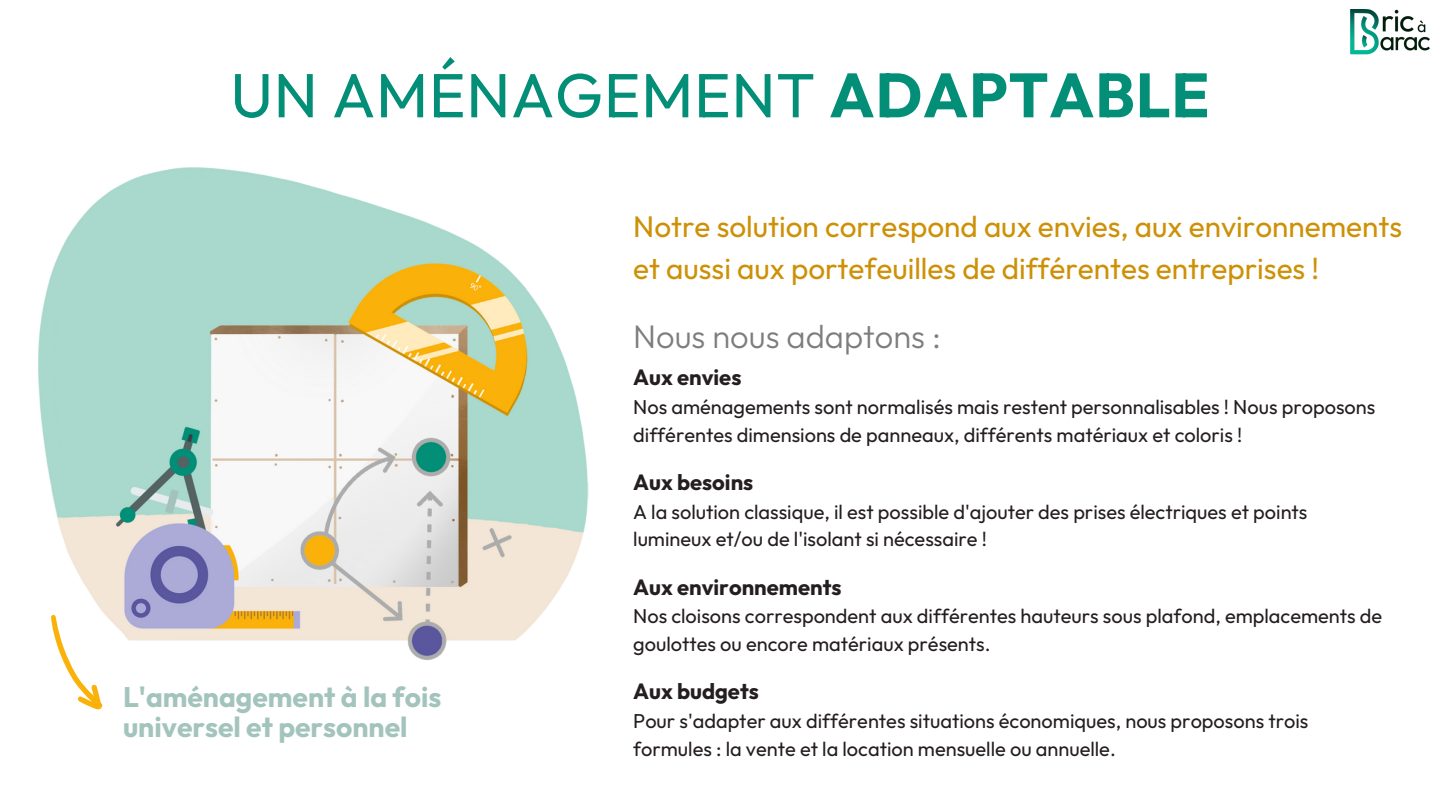
<style>
.page{position:relative;width:1440px;height:810px;background:#fff}
.page>*{position:absolute;margin:0;border:0;box-sizing:border-box;transform-origin:0 0}
.t1{font:62.3px "Outfit";letter-spacing:.01em;color:#038e77}
.t2{font:300 32.7px "Outfit";color:#7d7d7d}
.t3{font:29.7px/41.2px "Outfit";color:#cd9107}
.t4{font:700 28.3px "Outfit";color:#a3c4bc}
.t5{font:700 22px "Outfit";color:#251e20}
.t6{font:20px/27.8px "Outfit";color:#251e20}
.s1{font-weight:700}
</style>
<div class="page">
<img style="left:38px;top:167px;width:551px;height:494px">
<svg style="left:51px;top:615px;width:51px;height:95px"></svg>
<img style="left:1350px;top:9px;width:80px;height:46px">
<p class="t1" style="left:230px;top:55px;width:981px">UN AMÉNAGEMENT <span class="s1">ADAPTABLE</span></p>
<p class="t4" style="left:123px;top:678px;width:320px">L'aménagement à la fois</p>
<p class="t4" style="left:123px;top:709px;width:286px">universel et personnel</p>
<p class="t3" style="left:633px;top:206px;width:770px">Notre solution correspond aux envies, aux environnements et aussi aux portefeuilles de différentes entreprises !</p>
<p class="t2" style="left:633px;top:315px;width:309px">Nous nous adaptons :</p>
<p class="t5" style="left:633px;top:363px;width:110px">Aux envies</p>
<p class="t6" style="left:633px;top:393px;width:744px">Nos aménagements sont normalisés mais restent personnalisables ! Nous proposons différentes dimensions de panneaux, différents matériaux et coloris !</p>
<p class="t5" style="left:633px;top:468px;width:122px">Aux besoins</p>
<p class="t6" style="left:633px;top:497px;width:676px">A la solution classique, il est possible d'ajouter des prises électriques et points lumineux et/ou de l'isolant si nécessaire !</p>
<p class="t5" style="left:633px;top:573px;width:210px">Aux environnements</p>
<p class="t6" style="left:633px;top:602px;width:750px">Nos cloisons correspondent aux différentes hauteurs sous plafond, emplacements de goulottes ou encore matériaux présents.</p>
<p class="t5" style="left:633px;top:677px;width:127px">Aux budgets</p>
<p class="t6" style="left:633px;top:707px;width:677px">Pour s'adapter aux différentes situations économiques, nous proposons trois formules : la vente et la location mensuelle ou annuelle.</p>
</div>
